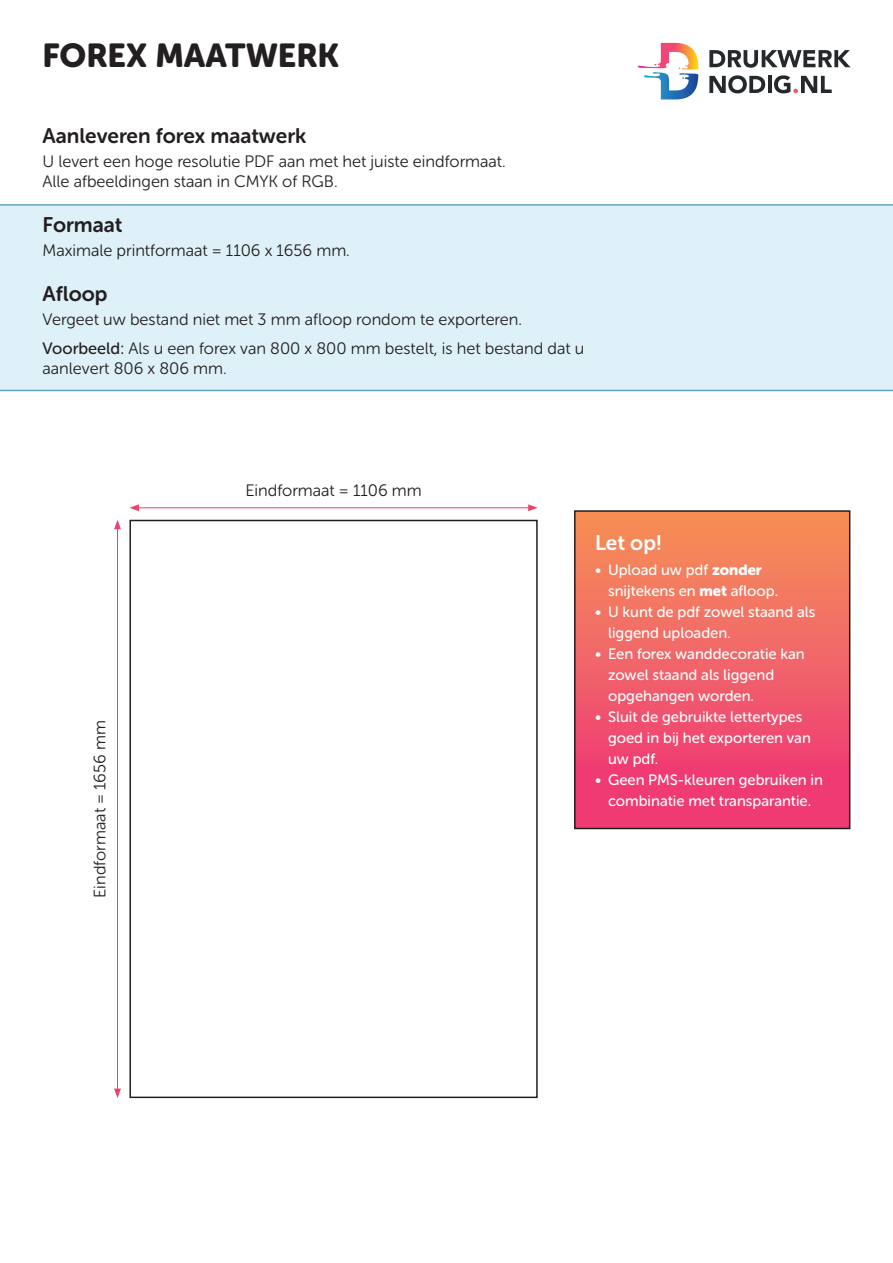
<style>
.page{position:relative;width:893px;height:1263px;background:#fff}
.page>*{position:absolute;margin:0;border:0;box-sizing:border-box;transform-origin:0 0}
.Titel{font:33px "Museo Sans Rounded 900";color:#231f20}
.Kop_1{font:21px "Museo Sans Rounded 700";color:#231f20}
.Kop_1-2{font:21px "Museo Sans Rounded 700";color:#fff}
.Tekst{font:16.5px/19.8px "Museo Sans Rounded 300";color:#231f20}
.t1{font:15px/21px "Museo Sans Rounded 500";color:#fff}
.s1{font-family:"Museo Sans Rounded 500"}
.s2{font-family:"Museo Sans Rounded 900"}
</style>
<div class="page">
<svg style="left:709px;top:50px;width:141px;height:18px"></svg>
<svg style="left:709px;top:75px;width:56px;height:18px"></svg>
<hr style="left:768px;top:76px;width:3px;height:17px;background:#24292c">
<svg style="left:774px;top:75px;width:58px;height:18px"></svg>
<svg style="left:638px;top:43px;width:60px;height:56px"></svg>
<div style="left:575px;top:511px;width:275px;height:317px;background:linear-gradient(to bottom,#f59158,#ee3177)"></div>
<div style="left:574px;top:510px;width:276px;height:319px;border:2px solid #231f20"></div>
<div style="left:0;top:204px;width:893px;height:187px;background:#def0f8"></div>
<div style="left:129px;top:520px;width:409px;height:578px;border:2px solid #231f20"></div>
<hr style="left:137px;top:507px;width:394px;height:1px;background:#ef4070">
<svg style="left:528px;top:504px;width:10px;height:7px"></svg>
<svg style="left:129px;top:504px;width:10px;height:7px"></svg>
<hr style="left:117px;top:527px;width:1px;height:564px;background:#ef4070">
<svg style="left:114px;top:520px;width:7px;height:9px"></svg>
<svg style="left:114px;top:1088px;width:7px;height:10px"></svg>
<p class="Titel" style="left:43px;top:37px;width:298px">FOREX MAATWERK</p>
<p class="Kop_1" style="left:43px;top:124px;width:265px">Aanleveren forex maatwerk</p>
<p class="Tekst" style="left:43px;top:152px;width:465px">U levert een hoge resolutie PDF aan met het juiste eindformaat.</p>
<p class="Tekst" style="left:43px;top:172px;width:297px">Alle afbeeldingen staan in CMYK of RGB.</p>
<p class="Kop_1" style="left:43px;top:213px;width:81px">Formaat</p>
<p class="Tekst" style="left:43px;top:241px;width:309px">Maximale printformaat = 1106 x 1656 mm.</p>
<p class="Kop_1" style="left:43px;top:282px;width:66px">Afloop</p>
<p class="Tekst" style="left:43px;top:310px;width:481px">Vergeet uw bestand niet met 3 mm afloop rondom te exporteren.</p>
<p class="Tekst" style="left:43px;top:339px;width:543px"><span class="s1">Voorbeeld:</span> Als u een forex van 800 x 800 mm bestelt, is het bestand dat u aanlevert 806 x 806 mm.</p>
<p class="Tekst" style="left:90px;top:898px;width:179px;rotate:-90deg">Eindformaat = 1656 mm</p>
<p class="Tekst" style="left:245px;top:480px;width:178px">Eindformaat = 1106 mm</p>
<p class="Kop_1-2" style="left:595px;top:530px;width:68px">Let op!</p>
<p class="t1" style="left:608px;top:559px;width:172px;text-indent:-13px">• Upload uw pdf <span class="s2">zonder </span>snijtekens en <span class="s2">met</span> afloop.</p>
<p class="t1" style="left:608px;top:601px;width:209px;text-indent:-13px">• U kunt de pdf zowel staand als liggend uploaden.</p>
<p class="t1" style="left:608px;top:643px;width:198px;text-indent:-13px">• Een forex wanddecoratie kan zowel staand als liggend opgehangen worden.</p>
<p class="t1" style="left:608px;top:706px;width:204px;text-indent:-13px">• Sluit de gebruikte lettertypes goed in bij het exporteren van uw pdf.</p>
<p class="t1" style="left:595px;top:769px;width:229px;text-align:center">• Geen PMS-kleuren gebruiken in combinatie met transparantie.</p>
</div>
